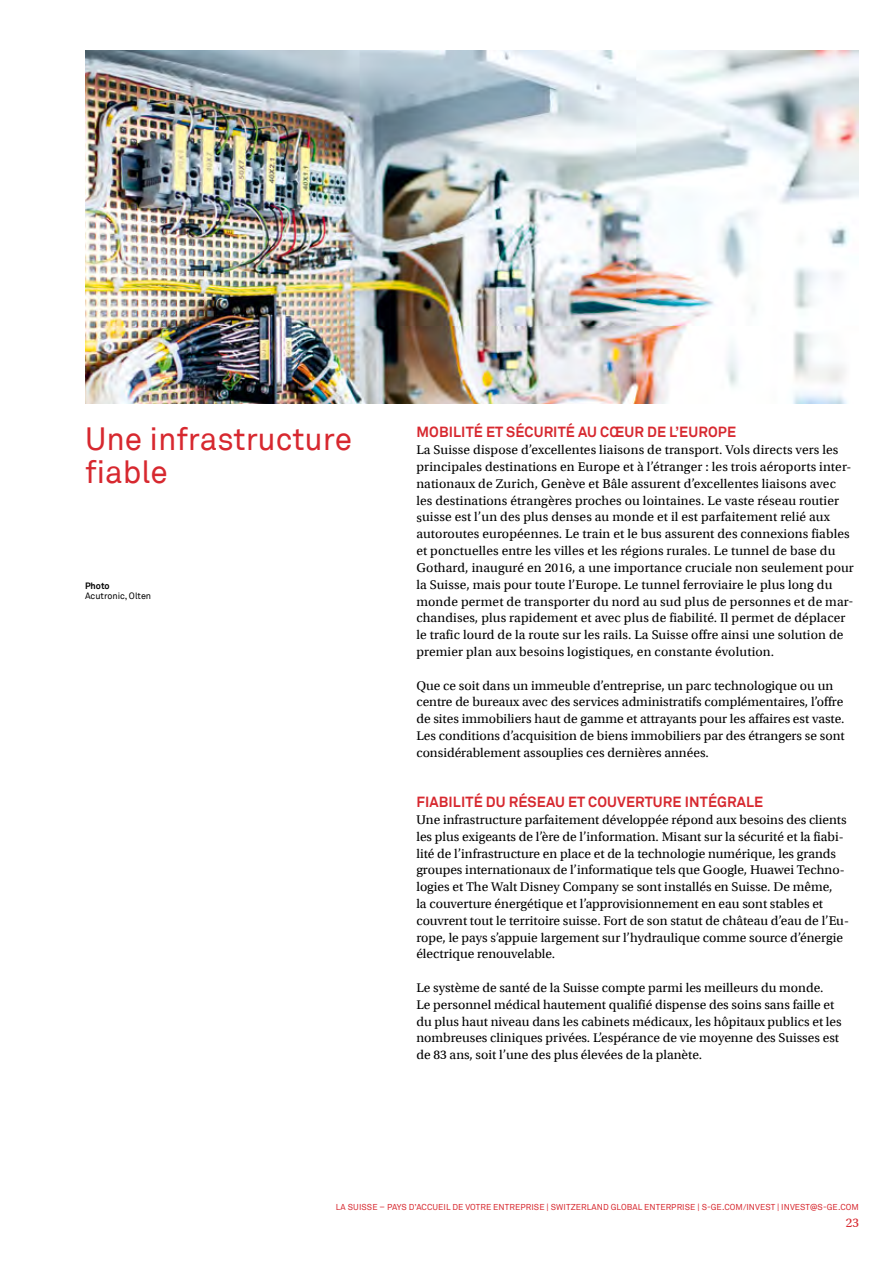
<style>
.page{position:relative;width:893px;height:1263px;background:#fff}
.page>*{position:absolute;margin:0;border:0;box-sizing:border-box;transform-origin:0 0}
.t1{font:31.5px/33.6px "Akkurat S GE Regular";color:#d7282f}
.t2{font:14.4px "Akkurat S GE Bold";letter-spacing:.01em;color:#d7282f}
.t3{font:13.2px/16.8px "Utopia S GE Regular";color:#000}
.t4{font:13.2px "Utopia S GE Regular";color:#d7282f}
.t5{font:9px "Akkurat S GE Regular";color:#000}
.t6{font:9px "Akkurat S GE Bold";color:#000}
.t7{font:8.4px "Akkurat S GE Regular";letter-spacing:.01em;color:#d7282f}
</style>
<div class="page">
<img style="left:85px;top:51px;width:774px;height:353px">
<h1 class="t1" style="left:85px;top:420px;width:269px">Une infrastructure fiable</h1>
<p class="t2" style="left:416px;top:422px;width:321px">MOBILITÉ ET SÉCURITÉ AU CŒUR DE L’EUROPE</p>
<p class="t3" style="left:416px;top:441px;width:439px">La Suisse dispose d’excellentes liaisons de transport. Vols directs vers les principales destinations en Europe et à l’étranger : les trois aéroports inter&shy;nationaux de Zurich, Genève et Bâle assurent d’excellentes liaisons avec les destinations étrangères proches ou lointaines. Le vaste réseau routier suisse est l’un des plus denses au monde et il est parfaitement relié aux autoroutes européennes. Le train et le bus assurent des connexions fiables et ponctuelles entre les villes et les régions rurales. Le tunnel de base du Gothard, inauguré en 2016, a une importance cruciale non seulement pour la Suisse, mais pour toute l’Europe. Le tunnel ferroviaire le plus long du monde permet de transporter du nord au sud plus de personnes et de mar&shy;chandises, plus rapidement et avec plus de fiabilité. Il permet de déplacer le trafic lourd de la route sur les rails. La Suisse offre ainsi une solution de premier plan aux besoins logistiques, en constante évolution.</p>
<p class="t3" style="left:416px;top:676px;width:430px">Que ce soit dans un immeuble d’entreprise, un parc technologique ou un centre de bureaux avec des services administratifs complémentaires, l’offre de sites immobiliers haut de gamme et attrayants pour les affaires est vaste.<br>Les conditions d’acquisition de biens immobiliers par des étrangers se sont considérablement assouplies ces dernières années.</p>
<p class="t2" style="left:416px;top:791px;width:348px">FIABILITÉ DU RÉSEAU ET COUVERTURE INTÉGRALE</p>
<p class="t3" style="left:416px;top:810px;width:434px">Une infrastructure parfaitement développée répond aux besoins des clients les plus exigeants de l’ère de l’information. Misant sur la sécurité et la fiabi&shy;lité de l’infrastructure en place et de la technologie numérique, les grands groupes internationaux de l’informatique tels que Google, Huawei Techno&shy;logies et The Walt Disney Company se sont installés en Suisse. De même,<br>la couverture énergétique et l’approvisionnement en eau sont stables et couvrent tout le territoire suisse. Fort de son statut de château d’eau de l’Eu&shy;rope, le pays s’appuie largement sur l’hydraulique comme source d’énergie électrique renouvelable.</p>
<p class="t3" style="left:416px;top:978px;width:427px">Le système de santé de la Suisse compte parmi les meilleurs du monde.<br>Le personnel médical hautement qualifié dispense des soins sans faille et du plus haut niveau dans les cabinets médicaux, les hôpitaux publics et les nombreuses cliniques privées. L’espérance de vie moyenne des Suisses est de 83 ans, soit l’une des plus élevées de la planète.</p>
<p class="t6" style="left:85px;top:579px;width:26px">Photo</p>
<p class="t5" style="left:85px;top:590px;width:68px">Acutronic, Olten</p>
<p class="t7" style="left:336px;top:1201px;width:524px">LA SUISSE – PAYS D’ACCUEIL DE VOTRE ENTREPRISE | SWITZERLAND GLOBAL ENTERPRISE | S-GE.COM/INVEST | INVEST@S-GE.COM</p>
<p class="t4" style="left:846px;top:1213px;width:15px">23</p>
</div>
